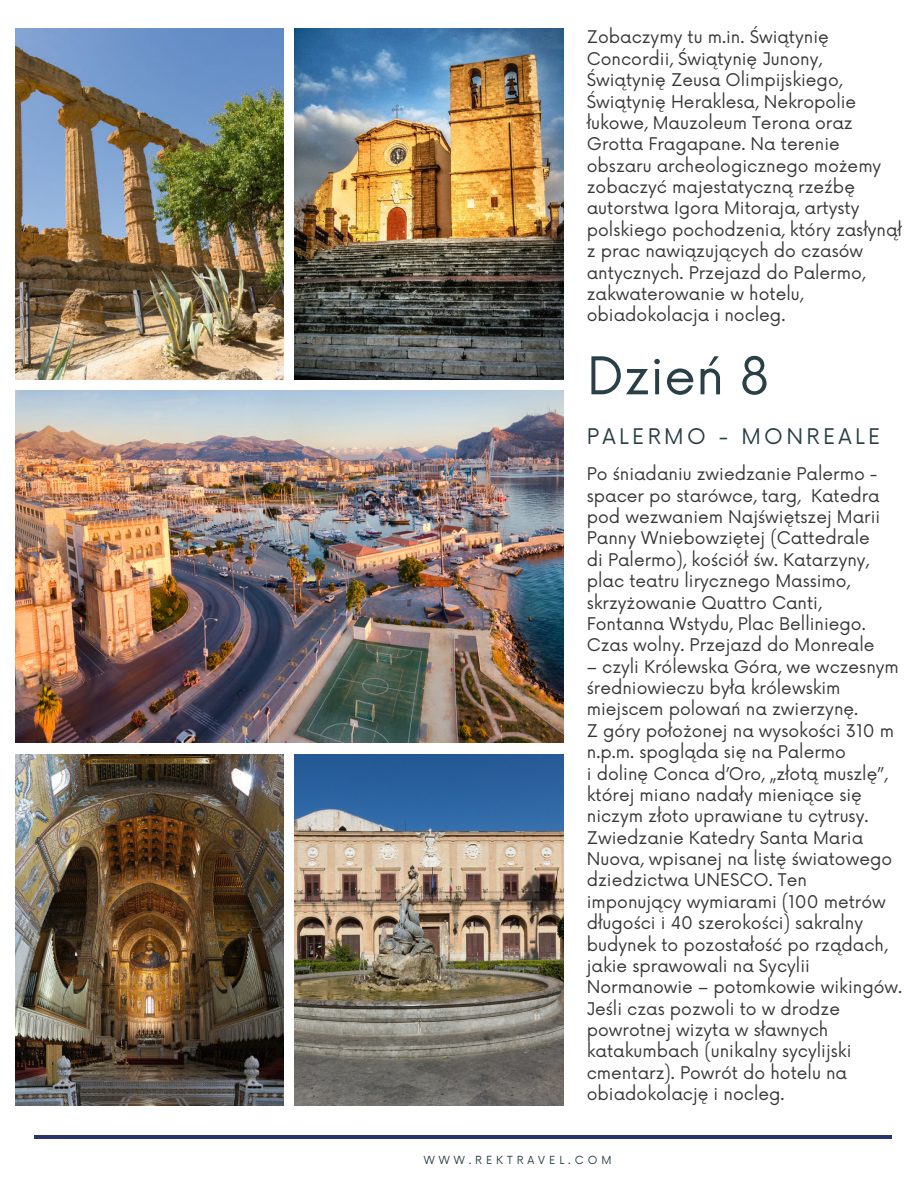
<style>
.page{position:relative;width:918px;height:1188px;background:#fff}
.page>*{position:absolute;margin:0;border:0;box-sizing:border-box;transform-origin:0 0}
.t1{font:50.7px "Now";color:#294046}
.t2{font:21px "Now";letter-spacing:.16em;color:#294046}
.t3{font:17.1px/21.3px "Now";color:#373737}
.t4{font:10.95px "Now";letter-spacing:.36em;color:#294046}
</style>
<div class="page">
<hr style="left:35px;top:1136px;width:857px;height:3px;background:#26336e">
<img style="left:15px;top:28px;width:268px;height:351px">
<img style="left:294px;top:28px;width:269px;height:351px">
<img style="left:15px;top:391px;width:548px;height:352px">
<img style="left:15px;top:754px;width:268px;height:351px">
<img style="left:294px;top:754px;width:269px;height:351px">
<p class="t3" style="left:587px;top:25px;width:317px">Zobaczymy tu m.in. Świątynię<br>Concordii, Świątynię Junony,<br>Świątynię Zeusa Olimpijskiego,<br>Świątynię Heraklesa, Nekropolie łukowe, Mauzoleum Terona oraz<br>Grotta Fragapane. Na terenie obszaru archeologicznego możemy zobaczyć majestatyczną rzeźbę autorstwa Igora Mitoraja, artysty polskiego pochodzenia, który zasłynął z prac nawiązujących do czasów antycznych. Przejazd do Palermo, zakwaterowanie w hotelu, obiadokolacja i nocleg.</p>
<h1 class="t1" style="left:587px;top:335px;width:184px">Dzień 8</h1>
<p class="t2" style="left:587px;top:419px;width:295px">PALERMO - MONREALE</p>
<p class="t3" style="left:587px;top:462px;width:295px">Po śniadaniu zwiedzanie Palermo - spacer po starówce, targ, Katedra pod wezwaniem Najświętszej Marii Panny Wniebowziętej (Cattedrale di Palermo), kościół św. Katarzyny, plac teatru lirycznego Massimo, skrzyżowanie Quattro Canti, Fontanna Wstydu, Plac Belliniego.<br>Czas wolny. Przejazd do Monreale</p>
<p class="t3" style="left:587px;top:655px;width:317px">– czyli Królewska Góra, we wczesnym średniowieczu była królewskim miejscem polowań na zwierzynę.<br>Z góry położonej na wysokości 310 m n.p.m. spogląda się na Palermo<br>i dolinę Conca d’Oro, „złotą muszlę”, której miano nadały mieniące się niczym złoto uprawiane tu cytrusy.<br>Zwiedzanie Katedry Santa Maria<br>Nuova, wpisanej na listę światowego dziedzictwa UNESCO. Ten imponujący wymiarami (100 metrów długości i 40 szerokości) sakralny budynek to pozostałość po rządach, jakie sprawowali na Sycylii<br>Normanowie – potomkowie wikingów.<br>Jeśli czas pozwoli to w drodze powrotnej wizyta w sławnych katakumbach (unikalny sycylijski cmentarz). Powrót do hotelu na obiadokolację i nocleg.</p>
<p class="t4" style="left:424px;top:1151px;width:189px">WWW.REKTRAVEL.COM</p>
</div>
